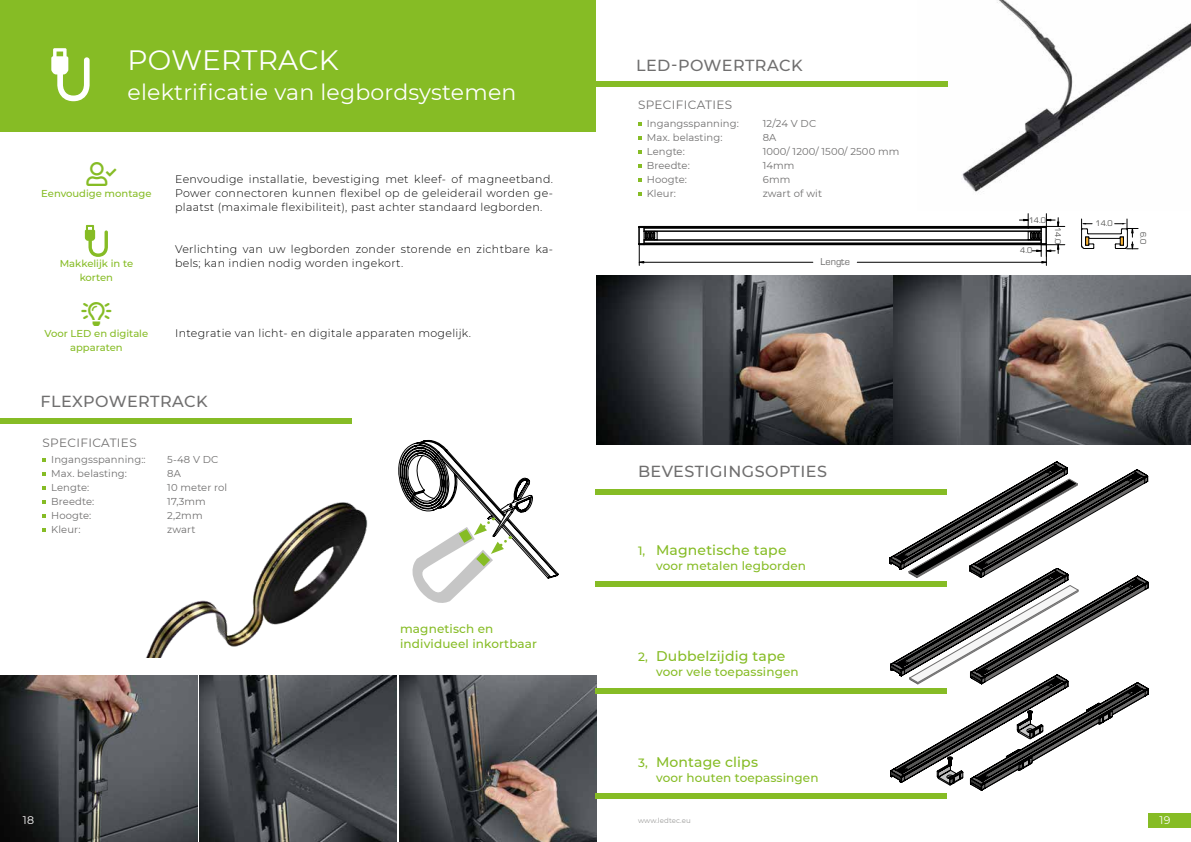
<style>
.page{position:relative;width:1191px;height:842px;background:#fff}
.page>*{position:absolute;margin:0;border:0;box-sizing:border-box;transform-origin:0 0}
.t1{font:28px "Montserrat";letter-spacing:.01em;color:#fff}
.t2{font:24px "Font Awesome 5 Pro";color:#86bc25}
.t3{font:22px "Montserrat";letter-spacing:.01em;color:#fff}
.t4{font:500 16px "Montserrat";letter-spacing:.03em;color:#706f6f}
.t5{font:500 14px "Montserrat";letter-spacing:.01em;color:#86bc25}
.t6{font:500 12px/15px "Montserrat";letter-spacing:.01em;color:#86bc25}
.t7{font:12px "Montserrat";letter-spacing:.03em;color:#706f6f}
.t8{font:300 11px/14px "Montserrat";letter-spacing:.03em;color:#000;text-align:justify}
.t9{font:11px "Montserrat";color:#fff}
.t10{font:10.4px "Eurostile";color:#706f6f}
.t11{font:10px "Montserrat";letter-spacing:.01em;color:#706f6f}
.t12{font:500 10px/14px "Montserrat";color:#86bc25;text-align:center}
.t13{font:8.5px "Eurostile";color:#575756}
.t14{font:7px "Montserrat";letter-spacing:.01em;color:#9d9d9c}
.s1{font-size:12px}
</style>
<div class="page">
<div style="left:1148px;top:814px;width:43px;height:14px;background:#86bc25"></div>
<img style="left:0;top:676px;width:198px;height:166px">
<img style="left:917px;top:0;width:274px;height:192px">
<div style="left:1148px;top:813px;width:43px;height:14px;background:#86bc25"></div>
<div style="left:0;top:0;width:595px;height:131px;background:#86bc25"></div>
<div style="left:587px;top:81px;width:360px;height:5px;background:#86bc25"></div>
<div style="left:0;top:418px;width:351px;height:6px;background:#86bc25"></div>
<img style="left:145px;top:502px;width:223px;height:156px">
<svg style="left:85px;top:225px;width:23px;height:32px"></svg>
<svg style="left:51px;top:48px;width:39px;height:53px"></svg>
<svg style="left:398px;top:440px;width:160px;height:163px"></svg>
<img style="left:596px;top:275px;width:296px;height:170px">
<img style="left:894px;top:275px;width:297px;height:170px">
<img style="left:200px;top:676px;width:197px;height:166px">
<img style="left:399px;top:676px;width:197px;height:166px">
<svg style="left:638px;top:214px;width:426px;height:51px"></svg>
<hr style="left:1088px;top:238px;width:32px;height:1px;background:#000">
<hr style="left:1088px;top:234px;width:32px;height:1px;background:#000">
<svg style="left:1081px;top:219px;width:13px;height:30px"></svg>
<svg style="left:1114px;top:219px;width:24px;height:31px"></svg>
<svg style="left:889px;top:462px;width:259px;height:328px"></svg>
<div style="left:595px;top:581px;width:352px;height:6px;background:#86bc25"></div>
<div style="left:595px;top:489px;width:352px;height:6px;background:#86bc25"></div>
<div style="left:595px;top:688px;width:352px;height:6px;background:#86bc25"></div>
<div style="left:595px;top:793px;width:352px;height:6px;background:#86bc25"></div>
<h1 class="t1" style="left:128px;top:40px;width:213px">POWERTRACK</h1>
<h3 class="t3" style="left:128px;top:77px;width:390px">elektrificatie van legbordsystemen</h3>
<p class="t12" style="left:41px;top:186px;width:112px">Eenvoudige montage</p>
<p class="t12" style="left:60px;top:256px;width:75px">Makkelijk in te korten</p>
<h2 class="t2" style="left:81px;top:302px;width:31px">▼◆●□■</h2>
<p class="t12" style="left:70px;top:340px;width:54px">apparaten</p>
<p class="t12" style="left:45px;top:326px;width:105px">Voor LED en digitale</p>
<p class="t8" style="left:175px;top:172px;width:379px">Eenvoudige installatie, bevestiging met kleef- of magneetband.<br>Power connectoren kunnen flexibel op de geleiderail worden ge&shy;plaatst (maximale flexibiliteit), past achter standaard legborden.</p>
<p class="t8" style="left:175px;top:242px;width:379px">Verlichting van uw legborden zonder storende en zichtbare ka&shy;bels; kan indien nodig worden ingekort.</p>
<p class="t8" style="left:175px;top:326px;width:297px">Integratie van licht- en digitale apparaten mogelijk.</p>
<h3 class="t4" style="left:41px;top:390px;width:169px">FLEXPOWERTRACK</h3>
<p class="t7" style="left:43px;top:434px;width:96px">SPECIFICATIES</p>
<p class="t11" style="left:51px;top:452px;width:96px">Ingangsspanning::</p>
<p class="t11" style="left:167px;top:452px;width:53px">5-48 V DC</p>
<p class="t11" style="left:51px;top:466px;width:77px">Max. belasting:</p>
<p class="t11" style="left:167px;top:466px;width:15px">8A</p>
<p class="t11" style="left:51px;top:480px;width:40px">Lengte:</p>
<p class="t11" style="left:167px;top:480px;width:62px">10 meter rol</p>
<p class="t11" style="left:51px;top:494px;width:45px">Breedte:</p>
<p class="t11" style="left:167px;top:494px;width:40px">17,3mm</p>
<p class="t11" style="left:51px;top:508px;width:42px">Hoogte:</p>
<p class="t11" style="left:167px;top:508px;width:37px">2,2mm</p>
<p class="t11" style="left:51px;top:522px;width:31px">Kleur:</p>
<p class="t11" style="left:167px;top:522px;width:30px">zwart</p>
<p class="t6" style="left:400px;top:621px;width:138px">magnetisch en individueel inkortbaar</p>
<h3 class="t4" style="left:636px;top:54px;width:168px">LED-POWERTRACK</h3>
<p class="t7" style="left:638px;top:97px;width:96px">SPECIFICATIES</p>
<p class="t11" style="left:647px;top:116px;width:94px">Ingangsspanning:</p>
<p class="t11" style="left:763px;top:116px;width:55px">12/24 V DC</p>
<p class="t11" style="left:647px;top:130px;width:77px">Max. belasting:</p>
<p class="t11" style="left:763px;top:130px;width:15px">8A</p>
<p class="t11" style="left:647px;top:144px;width:40px">Lengte:</p>
<p class="t11" style="left:763px;top:144px;width:138px">1000/ 1200/ 1500/ 2500 mm</p>
<p class="t11" style="left:647px;top:158px;width:45px">Breedte:</p>
<p class="t11" style="left:763px;top:158px;width:33px">14mm</p>
<p class="t11" style="left:647px;top:172px;width:42px">Hoogte:</p>
<p class="t11" style="left:763px;top:172px;width:29px">6mm</p>
<p class="t11" style="left:647px;top:186px;width:31px">Kleur:</p>
<p class="t11" style="left:763px;top:186px;width:61px">zwart of wit</p>
<p class="t10" style="left:820px;top:255px;width:31px">Lengte</p>
<h3 class="t4" style="left:638px;top:460px;width:190px">BEVESTIGINGSOPTIES</h3>
<p class="t5" style="left:638px;top:540px;width:150px"><span class="s1">1,</span> Magnetische tape</p>
<p class="t6" style="left:656px;top:558px;width:151px">voor metalen legborden</p>
<p class="t5" style="left:638px;top:647px;width:149px"><span class="s1">2,</span> Dubbelzijdig tape</p>
<p class="t6" style="left:656px;top:664px;width:144px">voor vele toepassingen</p>
<p class="t5" style="left:638px;top:752px;width:121px"><span class="s1">3,</span> Montage clips</p>
<p class="t6" style="left:656px;top:770px;width:164px">voor houten toepassingen</p>
<p class="t13" style="left:1028px;top:214px;width:19px">14.0</p>
<p class="t13" style="left:1020px;top:245px;width:14px">4.0</p>
<p class="t13" style="left:1063px;top:227px;width:19px;rotate:90deg">14.0</p>
<p class="t13" style="left:1095px;top:218px;width:19px">14.0</p>
<p class="t13" style="left:1149px;top:232px;width:14px;rotate:90deg">6.0</p>
<p class="t9" style="left:23px;top:813px;width:13px">18</p>
<p class="t14" style="left:638px;top:816px;width:54px">www.ledtec.eu</p>
<p class="t9" style="left:1157px;top:813px;width:15px">1919</p>
</div>
